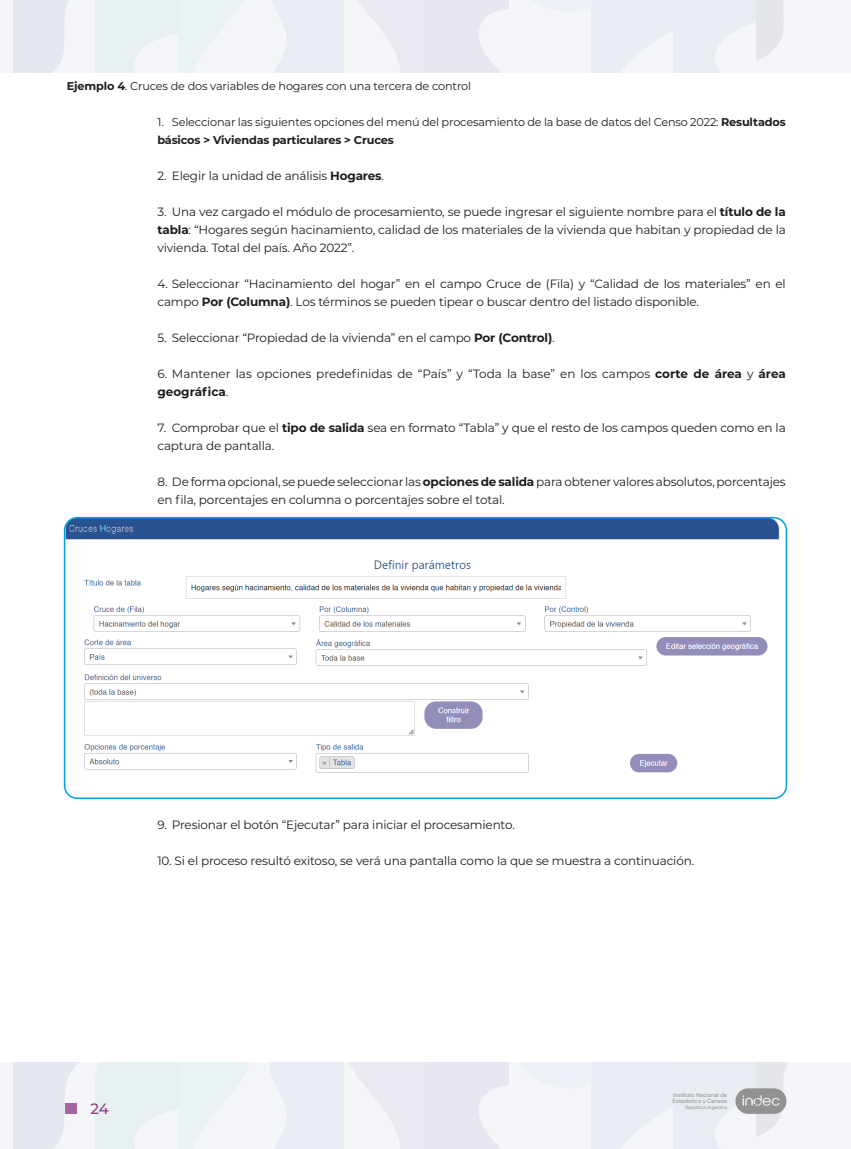
<style>
.page{position:relative;width:851px;height:1149px;background:#fff}
.page>*{position:absolute;margin:0;border:0;box-sizing:border-box;transform-origin:0 0}
.t1{font:500 15px "Montserrat";color:#923e87}
.texto{font:12px/18px "Montserrat";letter-spacing:-.015em;color:#1d1d1b}
.texto-2{font:11.25px/18px "Montserrat";letter-spacing:-.015em;color:#1d1d1b}
.t2{font:5.85px/6px "Helvetica Neue LT Std";color:#929292}
.t3{font:4.65px "Helvetica Neue LT Std";color:#929292}
.s1{font-weight:700}
</style>
<div class="page">
<div style="left:0;top:0;width:850px;height:72px;background:#f5f6f9"></div>
<svg style="left:13px;top:0;width:771px;height:72px"></svg>
<div style="left:0;top:1061px;width:850px;height:86px;background:#f5f6f9"></div>
<svg style="left:13px;top:1062px;width:775px;height:85px"></svg>
<img style="left:65px;top:519px;width:719px;height:276px">
<div style="left:64px;top:516px;width:723px;height:282px;border:2px solid #009fe3;border-radius:13px"></div>
<p class="texto-2" style="left:67px;top:77px;width:406px"><span class="s1">Ejemplo 4</span>. Cruces de dos variables de hogares con una tercera de control</p>
<p class="texto-2" style="left:157px;top:113px;width:629px">1. Seleccionar las siguientes opciones del menú del procesamiento de la base de datos del Censo 2022: <span class="s1">Resultados básicos &gt; Viviendas particulares &gt; Cruces</span></p>
<p class="texto" style="left:157px;top:166px;width:228px">2. Elegir la unidad de análisis <span class="s1">Hogares</span>.</p>
<p class="texto" style="left:157px;top:202px;width:630px;text-align:justify">3. Una vez cargado el módulo de procesamiento, se puede ingresar el siguiente nombre para el <span class="s1">título de la tabla</span>: “Hogares según hacinamiento, calidad de los materiales de la vivienda que habitan y propiedad de la vivienda. Total del país. Año 2022”.</p>
<p class="texto" style="left:157px;top:274px;width:629px">4. Seleccionar “Hacinamiento del hogar” en el campo Cruce de (Fila) y “Calidad de los materiales” en el campo <span class="s1">Por (Columna)</span>. Los términos se pueden tipear o buscar dentro del listado disponible.</p>
<p class="texto" style="left:157px;top:328px;width:399px">5. Seleccionar “Propiedad de la vivienda” en el campo <span class="s1">Por (Control)</span>.</p>
<p class="texto" style="left:157px;top:364px;width:629px">6. Mantener las opciones predefinidas de “País” y “Toda la base” en los campos <span class="s1">corte de área</span> y <span class="s1">área geográfica</span>.</p>
<p class="texto" style="left:157px;top:418px;width:629px">7. Comprobar que el <span class="s1">tipo de salida</span> sea en formato “Tabla” y que el resto de los campos queden como en la captura de pantalla.</p>
<p class="texto" style="left:157px;top:472px;width:629px">8. De forma opcional, se puede seleccionar las <span class="s1">opciones de salida</span> para obtener valores absolutos, porcentajes en fila, porcentajes en columna o porcentajes sobre el total.</p>
<p class="texto" style="left:157px;top:814px;width:359px">9. Presionar el botón “Ejecutar” para iniciar el procesamiento.</p>
<p class="texto" style="left:157px;top:850px;width:538px">10. Si el proceso resultó exitoso, se verá una pantalla como la que se muestra a continuación.</p>
<p class="t2" style="left:672px;top:1091px;width:56px">Instituto Nacional de<br>Estadística y Censos</p>
<p class="t1" style="left:90px;top:1097px;width:20px">24</p>
<p class="t3" style="left:685px;top:1104px;width:43px">República Argentina</p>
</div>
